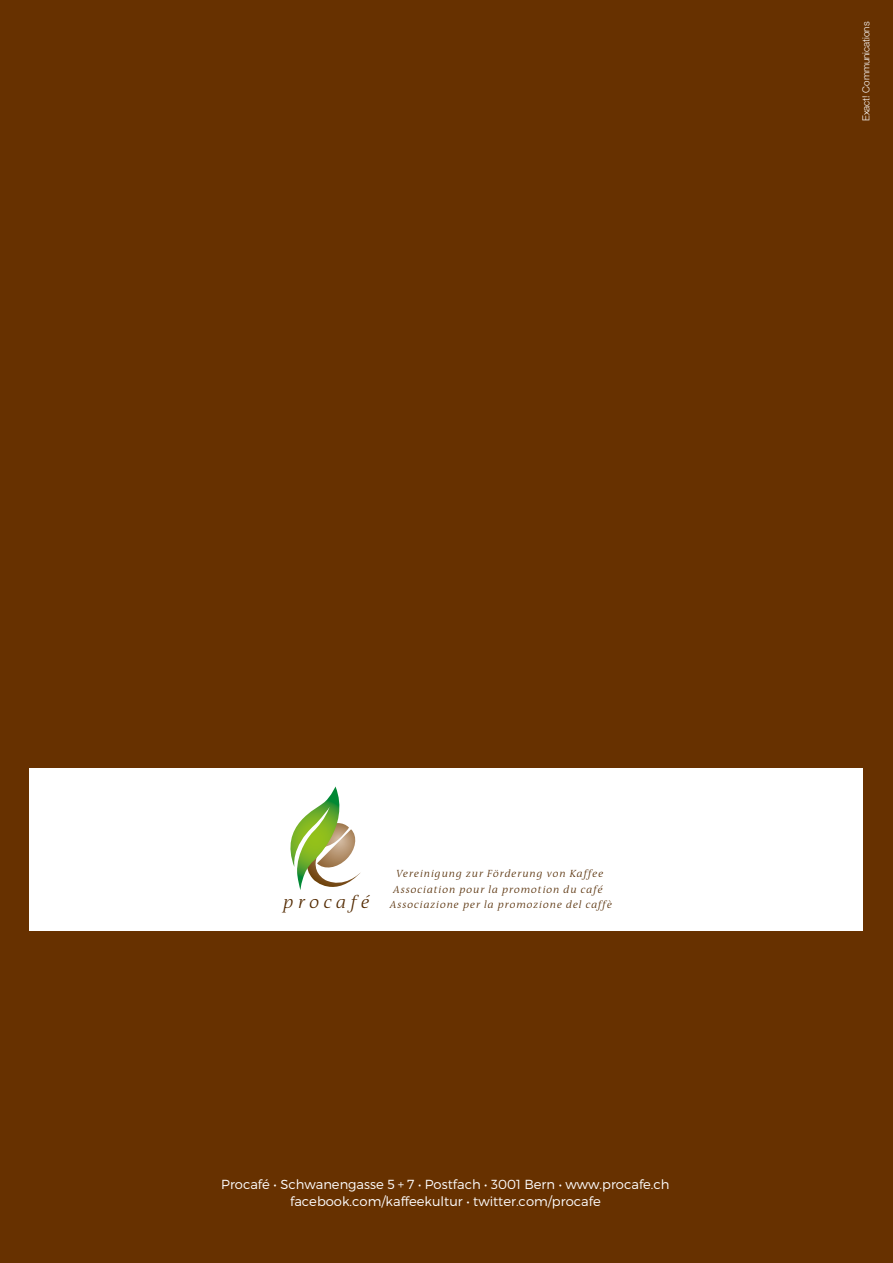
<style>
.page{position:relative;width:893px;height:1263px;background:#673100}
.page>*{position:absolute;margin:0;border:0;box-sizing:border-box;transform-origin:0 0}
.t1{font:italic 300 18px "The Antiqua B3 i";letter-spacing:.25em;color:#532a00}
.t2{font:300 13.2px/17.2px "Montserrat";color:#fff;text-align:center}
.t3{font:italic 300 10.5px/15.1px "The Antiqua B3 i";letter-spacing:.09em;color:#532a00;text-align:center}
.t4{font:300 9.75px "Helvetica Neue LT Pro";color:#fff}
</style>
<div class="page">
<div style="left:30px;top:768px;width:833px;height:162px;background:#fff"></div>
<svg style="left:290px;top:786px;width:71px;height:104px"></svg>
<p class="t4" style="left:860px;top:121px;width:101px;rotate:-90deg">Exact! Communications</p>
<h1 class="t1" style="left:283px;top:893px;width:88px">procafé</h1>
<p class="t3" style="left:390px;top:867px;width:224px">Vereinigung zur Förderung von Kaffee<br>Association pour la promotion du café<br>Associazione per la promozione del caffè</p>
<p class="t2" style="left:221px;top:1176px;width:450px">Procafé • Schwanengasse 5 + 7 • Postfach • 3001 Bern • www.procafe.ch facebook.com/kaffeekultur • twitter.com/procafe</p>
</div>
